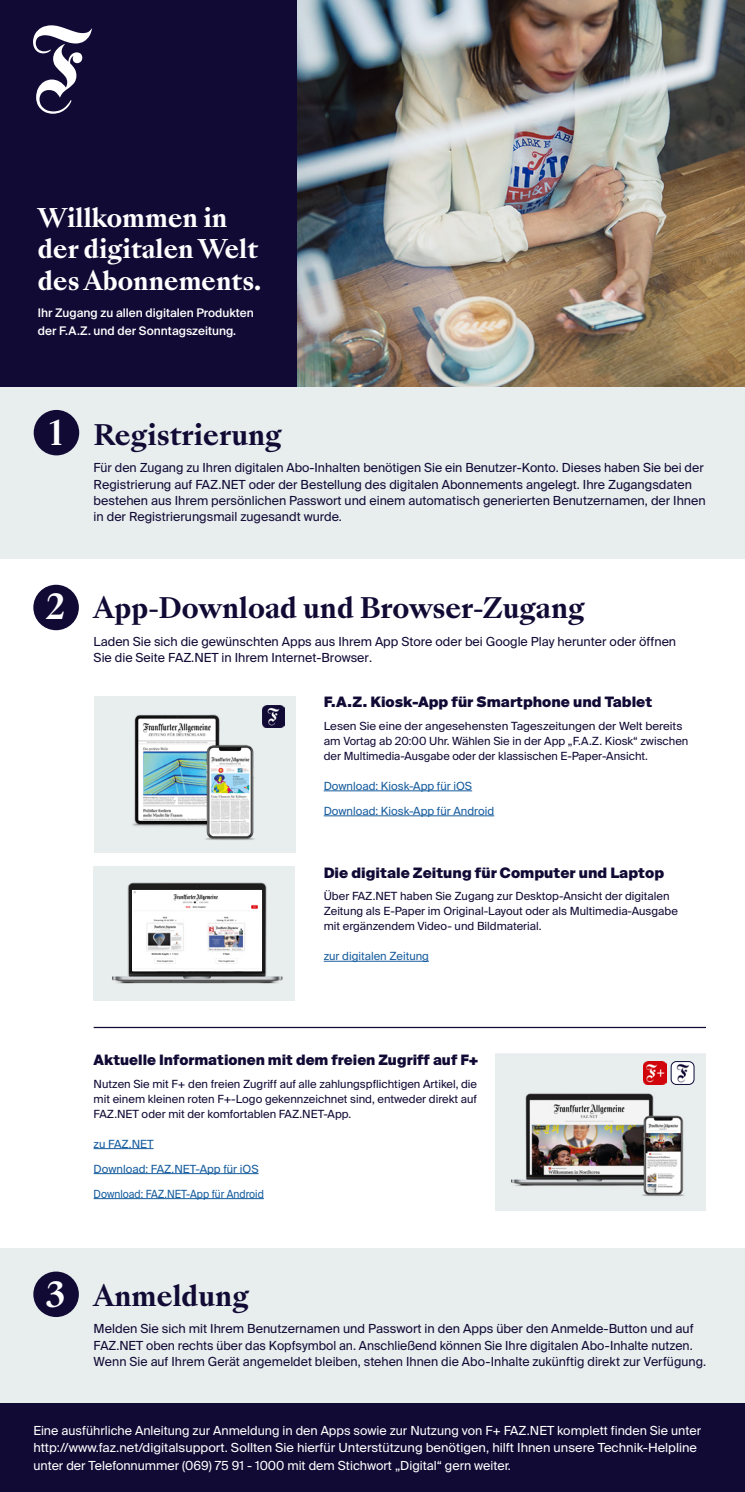
<style>
.page{position:relative;width:745px;height:1492px;background:#fff}
.page>*{position:absolute;margin:0;border:0;box-sizing:border-box;transform-origin:0 0}
.t1{font:700 33.25px "Sang Bleu Kingdom";color:#fff}
.t2{font:700 27.5px "Sang Bleu Kingdom";color:#110a35}
.t3{font:700 25px/31.2px "Sang Bleu Kingdom";color:#fff}
.t4{font:900 14.38px "Suisse Intl";color:#110a35}
.t5{font:12.5px/16.2px "Suisse Intl";color:#110a35}
.t6{font:12.5px/17.5px "Suisse Intl";color:#fff}
.t7{font:500 11.88px "Suisse Intl";color:#fff}
.t8{font:11.25px/15px "Suisse Intl";color:#110a35;text-align:justify}
.t9{font:11.25px "Suisse Intl";color:#175d9e}
.t10{font:11.25px "Suisse Intl";color:#175d9e;scale:.91 1}
</style>
<div class="page">
<div style="left:0;top:387px;width:744px;height:171px;background:#e8edee"></div>
<div style="left:0;top:1248px;width:744px;height:156px;background:#e8edee"></div>
<div style="left:0;top:0;width:297px;height:386px;background:#110a35"></div>
<img style="left:297px;top:0;width:447px;height:386px">
<svg style="left:33px;top:25px;width:59px;height:89px"></svg>
<div style="left:0;top:1403px;width:744px;height:89px;background:#110a35"></div>
<hr style="left:94px;top:1148px;width:59px;height:1px;background:#175d9e">
<hr style="left:94px;top:1173px;width:164px;height:1px;background:#175d9e">
<hr style="left:94px;top:1198px;width:170px;height:1px;background:#175d9e">
<hr style="left:94px;top:1027px;width:611px;height:1px;background:#110a35">
<div style="left:34px;top:410px;width:45px;height:45px;background:#110a35;border-radius:50%"></div>
<div style="left:33px;top:1271px;width:46px;height:46px;background:#110a35;border-radius:50%"></div>
<div style="left:94px;top:696px;width:201px;height:157px;background:#e8edee"></div>
<hr style="left:323px;top:790px;width:149px;height:1px;background:#175d9e">
<hr style="left:323px;top:815px;width:171px;height:1px;background:#175d9e">
<img style="left:132px;top:714px;width:88px;height:113px">
<img style="left:187px;top:741px;width:68px;height:99px">
<hr style="left:323px;top:961px;width:105px;height:1px;background:#175d9e">
<div style="left:94px;top:867px;width:201px;height:134px;background:#e8edee"></div>
<img style="left:112px;top:882px;width:171px;height:102px">
<img style="left:132px;top:890px;width:129px;height:80px">
<img style="left:262px;top:705px;width:22px;height:23px">
<div style="left:33px;top:585px;width:46px;height:45px;background:#110a35;border-radius:50%"></div>
<img style="left:495px;top:1054px;width:210px;height:156px">
<img style="left:643px;top:1061px;width:23px;height:23px">
<img style="left:670px;top:1061px;width:23px;height:23px">
<div style="left:670px;top:1061px;width:23px;height:23px;border:1px solid #110a35;border-radius:5px"></div>
<p class="t3" style="left:38px;top:203px;width:191px">Willkommen in</p>
<p class="t3" style="left:38px;top:234px;width:225px">der digitalen Welt des Abonnements.</p>
<p class="t7" style="left:38px;top:306px;width:217px">Ihr Zugang zu allen digitalen Produkten</p>
<p class="t7" style="left:38px;top:323px;width:199px">der F.A.Z. und der Sonntagszeitung.</p>
<p class="t1" style="left:49px;top:409px;width:15px">1</p>
<p class="t2" style="left:94px;top:415px;width:189px">Registrierung</p>
<p class="t5" style="left:94px;top:460px;width:613px">Für den Zugang zu Ihren digitalen Abo-Inhalten benötigen Sie ein Benutzer-Konto. Dieses haben Sie bei der Registrierung auf FAZ.NET oder der Bestellung des digitalen Abonnements angelegt. Ihre Zugangsdaten bestehen aus Ihrem persönlichen Passwort und einem automatisch generierten Benutzernamen, der Ihnen in der Registrierungsmail zugesandt wurde.</p>
<p class="t1" style="left:46px;top:583px;width:21px">2</p>
<p class="t2" style="left:94px;top:588px;width:492px">App-Download und Browser-Zugang</p>
<p class="t5" style="left:94px;top:633px;width:583px">Laden Sie sich die gewünschten Apps aus Ihrem App Store oder bei Google Play herunter oder öffnen</p>
<p class="t5" style="left:94px;top:649px;width:280px">Sie die Seite FAZ.NET in Ihrem Internet-Browser.</p>
<p class="t4" style="left:323px;top:694px;width:330px">F.A.Z. Kiosk-App für Smartphone und Tablet</p>
<p class="t8" style="left:323px;top:718px;width:360px">Lesen Sie eine der angesehensten Tageszeitungen der Welt bereits</p>
<p class="t8" style="left:323px;top:733px;width:366px">am Vortag ab 20:00 Uhr. Wählen Sie in der App „F.A.Z. Kiosk“ zwischen</p>
<p class="t8" style="left:323px;top:748px;width:325px">der Multimedia-Ausgabe oder der klassischen E-Paper-Ansicht.</p>
<p class="t9" style="left:323px;top:779px;width:150px">Download: Kiosk-App für iOS</p>
<p class="t9" style="left:323px;top:804px;width:172px">Download: Kiosk-App für Android</p>
<p class="t4" style="left:323px;top:864px;width:341px">Die digitale Zeitung für Computer und Laptop</p>
<p class="t8" style="left:323px;top:889px;width:347px">Über FAZ.NET haben Sie Zugang zur Desktop-Ansicht der digitalen</p>
<p class="t8" style="left:323px;top:904px;width:355px">Zeitung als E-Paper im Original-Layout oder als Multimedia-Ausgabe</p>
<p class="t8" style="left:323px;top:919px;width:219px">mit ergänzendem Video- und Bildmaterial.</p>
<p class="t9" style="left:323px;top:950px;width:107px">zur digitalen Zeitung</p>
<p class="t4" style="left:94px;top:1052px;width:386px">Aktuelle Informationen mit dem freien Zugriff auf F+</p>
<p class="t8" style="left:94px;top:1076px;width:385px">Nutzen Sie mit F+ den freien Zugriff auf alle zahlungspflichtigen Artikel, die mit einem kleinen roten F+-Logo gekennzeichnet sind, entweder direkt auf FAZ.NET oder mit der komfortablen FAZ.NET-App.</p>
<p class="t9" style="left:94px;top:1137px;width:61px">zu FAZ.NET</p>
<p class="t9" style="left:94px;top:1162px;width:166px">Download: FAZ.NET-App für iOS</p>
<p class="t10" style="left:94px;top:1187px;width:188px">Download: FAZ.NET-App für Android</p>
<p class="t1" style="left:46px;top:1271px;width:21px">3</p>
<p class="t2" style="left:94px;top:1276px;width:157px">Anmeldung</p>
<p class="t5" style="left:94px;top:1321px;width:613px">Melden Sie sich mit Ihrem Benutzernamen und Passwort in den Apps über den Anmelde-Button und auf<br>FAZ.NET oben rechts über das Kopfsymbol an. Anschließend können Sie Ihre digitalen Abo-Inhalte nutzen.<br>Wenn Sie auf Ihrem Gerät angemeldet bleiben, stehen Ihnen die Abo-Inhalte zukünftig direkt zur Verfügung.</p>
<p class="t6" style="left:33px;top:1421px;width:669px">Eine ausführliche Anleitung zur Anmeldung in den Apps sowie zur Nutzung von F+ FAZ.NET komplett finden Sie unter http://www.faz.net/digitalsupport. Sollten Sie hierfür Unterstützung benötigen, hilft Ihnen unsere Technik-Helpline unter der Telefonnummer (069) 75 91 - 1000 mit dem Stichwort „Digital“ gern weiter.</p>
</div>
